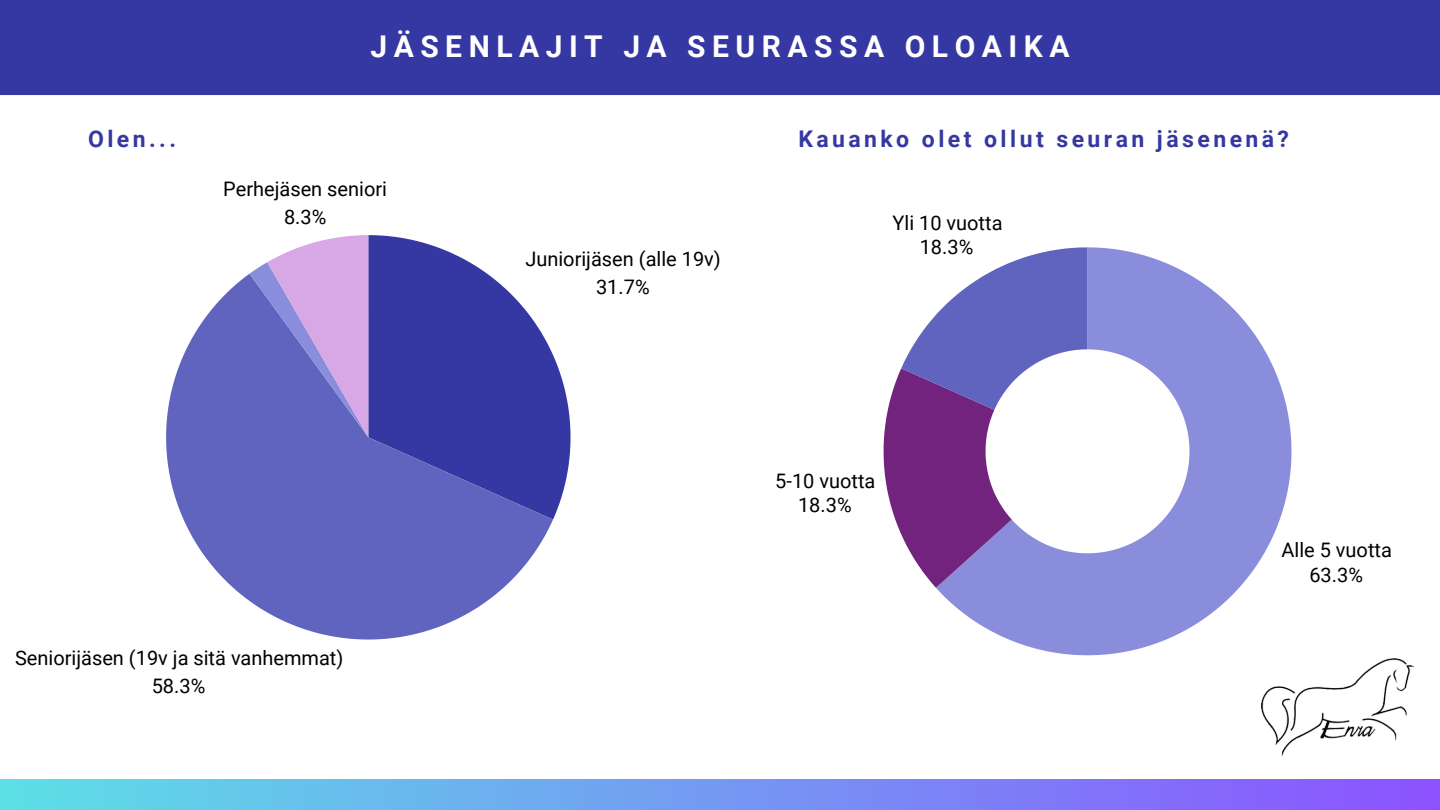
<style>
.page{position:relative;width:1440px;height:810px;background:#fff}
.page>*{position:absolute;margin:0;border:0;box-sizing:border-box;transform-origin:0 0}
.t1{font:700 30px "Roboto";letter-spacing:.215em;color:#fff}
.t2{font:700 23px "Roboto";letter-spacing:.15em;color:#3538a2}
.t3{font:20px/24.1px "Roboto";color:#000;text-align:center}
</style>
<div class="page">
<img style="left:1261px;top:658px;width:152px;height:98px">
<div style="left:0;top:780px;width:1440px;height:30px;background:linear-gradient(to right,#5ce0e6,#8c52ff)"></div>
<div style="left:0;top:0;width:1440px;height:95px;background:#3538a2"></div>
<svg style="left:368px;top:235px;width:203px;height:285px"></svg>
<svg style="left:166px;top:274px;width:387px;height:366px;fill:#6164bf"></svg>
<svg style="left:249px;top:235px;width:119px;height:202px;background:#a38fd6"></svg>
<svg style="left:936px;top:247px;width:356px;height:408px;fill:#8a8ddb"></svg>
<svg style="left:884px;top:247px;width:204px;height:341px"></svg>
<p class="t1" style="left:370px;top:29px;width:701px">JÄSENLAJIT JA SEURASSA OLOAIKA</p>
<p class="t2" style="left:88px;top:126px;width:90px">Olen...</p>
<p class="t2" style="left:798px;top:126px;width:492px">Kauanko olet ollut seuran jäsenenä?</p>
<p class="t3" style="left:223px;top:175px;width:165px;line-height:28px">Perhejäsen seniori<br>8.3%</p>
<p class="t3" style="left:15px;top:644px;width:330px;line-height:28.5px">Seniorijäsen (19v ja sitä vanhemmat)<br>58.3%</p>
<p class="t3" style="left:525px;top:245px;width:197px;line-height:28.5px">Juniorijäsen (alle 19v)<br>31.7%</p>
<p class="t3" style="left:892px;top:211px;width:112px">Yli 10 vuotta<br>18.3%</p>
<p class="t3" style="left:775px;top:469px;width:102px">5-10 vuotta<br>18.3%</p>
<p class="t3" style="left:1281px;top:539px;width:112px">Alle 5 vuotta<br>63.3%</p>
</div>
